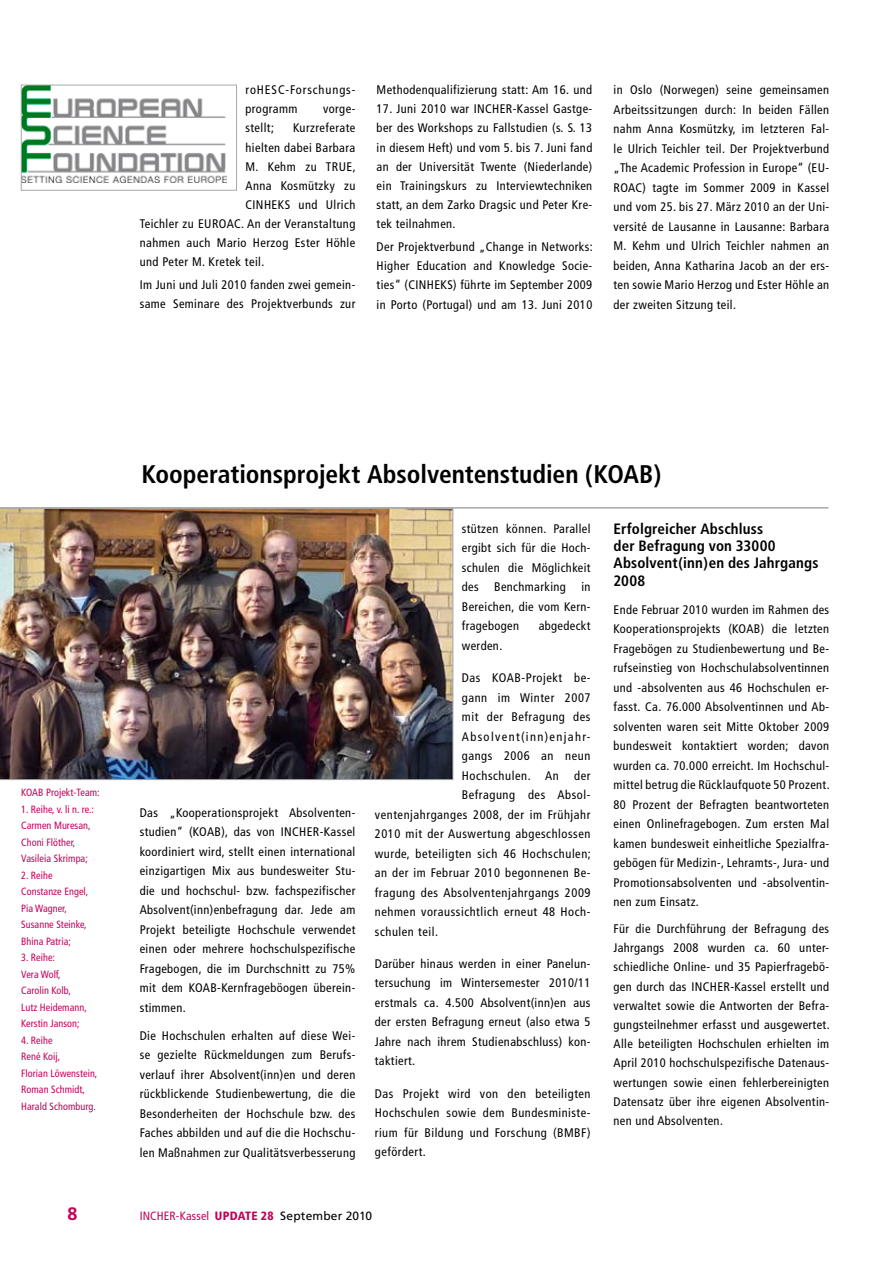
<style>
.page{position:relative;width:893px;height:1263px;background:#fff}
.page>*{position:absolute;margin:0;border:0;box-sizing:border-box;transform-origin:0 0}
.t1{font:700 condensed 25.5px "Frutiger";color:#000}
.t2{font:700 18px "Frutiger";color:#c5005a}
.t3{font:700 condensed 15px/17.2px "Frutiger";letter-spacing:.01em;color:#000}
.t4{font:condensed 12.45px/19.5px "Frutiger";letter-spacing:.03em;color:#000;text-align:justify}
.t5{font:condensed 12.45px/19px "Frutiger";letter-spacing:.07em;color:#000}
.t6{font:condensed 12.45px "Frutiger";letter-spacing:.11em;color:#000}
.t7{font:condensed 12px "Frutiger";letter-spacing:.015em;color:#c5005a}
.t8{font:condensed 10.5px/16.5px "Frutiger";letter-spacing:.005em;color:#c5005a}
.s1{font-weight:900}
.s2{font-stretch:normal;color:#000}
</style>
<div class="page">
<img style="left:0;top:509px;width:453px;height:271px">
<img style="left:23px;top:87px;width:203px;height:95px">
<div style="left:21px;top:85px;width:216px;height:106px;border:1px solid #a7a8aa"></div>
<hr style="left:0;top:507px;width:828px;height:2px;background:#a7a8aa">
<p class="t5" style="left:245px;top:81px;width:111px">roHESC-Forschungs&shy;programm</p>
<p class="t4" style="left:323px;top:99px;width:34px">vorge-</p>
<p class="t4" style="left:245px;top:118px;width:30px">stellt;</p>
<p class="t4" style="left:293px;top:118px;width:64px">Kurzreferate</p>
<p class="t4" style="left:245px;top:138px;width:111px">hielten dabei Barbara</p>
<p class="t4" style="left:245px;top:157px;width:112px">M. Kehm zu TRUE,</p>
<p class="t4" style="left:245px;top:176px;width:111px">Anna Kosmützky zu</p>
<p class="t4" style="left:245px;top:195px;width:111px">CINHEKS und Ulrich</p>
<p class="t4" style="left:140px;top:214px;width:217px">Teichler zu EUROAC. An der Veranstaltung</p>
<p class="t4" style="left:140px;top:233px;width:217px">nahmen auch Mario Herzog Ester Höhle</p>
<p class="t4" style="left:140px;top:252px;width:126px">und Peter M. Kretek teil.</p>
<p class="t4" style="left:140px;top:275px;width:217px;line-height:19px">Im Juni und Juli 2010 fanden zwei gemein&shy;same Seminare des Projektverbunds zur</p>
<p class="t4" style="left:377px;top:80px;width:217px">Methodenqualifizierung statt: Am 16. und</p>
<p class="t4" style="left:377px;top:100px;width:217px;line-height:19px">17. Juni 2010 war INCHER-Kassel Gastge&shy;ber des Workshops zu Fallstudien (s. S. 13 in diesem Heft) und vom 5. bis 7. Juni fand an der Universität Twente (Niederlande) ein Trainingskurs zu Interviewtechniken statt, an dem Zarko Dragsic und Peter Kre&shy;tek teilnahmen.</p>
<p class="t4" style="left:377px;top:237px;width:218px">Der Projektverbund „Change in Networks:<br>Higher Education and Knowledge Socie&shy;ties“ (CINHEKS) führte im September 2009 in Porto (Portugal) und am 13. Juni 2010</p>
<p class="t4" style="left:614px;top:80px;width:217px">in Oslo (Norwegen) seine gemeinsamen Arbeitssitzungen durch: In beiden Fällen nahm Anna Kosmützky, im letzteren Fal&shy;le Ulrich Teichler teil. Der Projektverbund „The Academic Profession in Europe“ (EU-ROAC) tagte im Sommer 2009 in Kassel und vom 25. bis 27. März 2010 an der Uni&shy;versité de Lausanne in Lausanne: Barbara M. Kehm und Ulrich Teichler nahmen an beiden, Anna Katharina Jacob an der ers&shy;ten sowie Mario Herzog und Ester Höhle an der zweiten Sitzung teil.</p>
<p class="t8" style="left:21px;top:784px;width:80px">KOAB Projekt-Team:</p>
<p class="t8" style="left:21px;top:801px;width:74px">1. Reihe, v. li n. re.:<br>Carmen Muresan,<br>Choni Flöther,<br>Vasileia Skrimpa;</p>
<p class="t8" style="left:21px;top:867px;width:69px">2. Reihe<br>Constanze Engel,<br>Pia Wagner,<br>Susanne Steinke,<br>Bhina Patria;</p>
<p class="t8" style="left:21px;top:949px;width:67px">3. Reihe:<br>Vera Wolf,<br>Carolin Kolb,<br>Lutz Heidemann,<br>Kerstin Janson;</p>
<p class="t8" style="left:21px;top:1032px;width:78px">4. Reihe<br>René Koij,<br>Florian Löwenstein,<br>Roman Schmidt,<br>Harald Schomburg.</p>
<h1 class="t1" style="left:141px;top:459px;width:521px">Kooperationsprojekt Absolventenstudien (KOAB)</h1>
<p class="t4" style="left:140px;top:803px;width:217px">Das „Kooperationsprojekt Absolventen&shy;studien“ (KOAB), das von INCHER-Kassel koordiniert wird, stellt einen international einzigartigen Mix aus bundesweiter Stu&shy;die und hochschul- bzw. fachspezifischer Absolvent(inn)enbefragung dar. Jede am Projekt beteiligte Hochschule verwendet einen oder mehrere hochschulspezifische Fragebogen, die im Durchschnitt zu 75% mit dem KOAB-Kernfrageböogen überein&shy;stimmen.</p>
<p class="t4" style="left:140px;top:1026px;width:217px">Die Hochschulen erhalten auf diese Wei&shy;se gezielte Rückmeldungen zum Berufs&shy;verlauf ihrer Absolvent(inn)en und deren rückblickende Studienbewertung, die die Besonderheiten der Hochschule bzw. des Faches abbilden und auf die die Hochschu&shy;len Maßnahmen zur Qualitätsverbesserung</p>
<p class="t4" style="left:462px;top:519px;width:130px">stützen können. Parallel ergibt sich für die Hoch&shy;schulen die Möglichkeit des Benchmarking in Bereichen, die vom Kern&shy;fragebogen</p>
<p class="t4" style="left:539px;top:616px;width:53px">abgedeckt</p>
<p class="t4" style="left:462px;top:636px;width:42px">werden.</p>
<p class="t4" style="left:462px;top:668px;width:130px">Das KOAB-Projekt be-</p>
<p class="t4" style="left:462px;top:688px;width:130px">gann im Winter 2007</p>
<p class="t4" style="left:462px;top:707px;width:130px">mit der Befragung des</p>
<p class="t6" style="left:462px;top:729px;width:130px">Absolvent(inn)enjahr-</p>
<p class="t4" style="left:462px;top:746px;width:130px">gangs 2006 an neun</p>
<p class="t4" style="left:462px;top:766px;width:130px">Hochschulen. An der</p>
<p class="t4" style="left:462px;top:785px;width:130px">Befragung des Absol-</p>
<p class="t4" style="left:375px;top:805px;width:217px">ventenjahrganges 2008, der im Frühjahr</p>
<p class="t4" style="left:375px;top:824px;width:217px">2010 mit der Auswertung abgeschlossen</p>
<p class="t4" style="left:375px;top:844px;width:218px">wurde, beteiligten sich 46 Hochschulen;</p>
<p class="t4" style="left:375px;top:863px;width:217px">an der im Februar 2010 begonnenen Be-</p>
<p class="t4" style="left:375px;top:883px;width:217px">fragung des Absolventenjahrgangs 2009</p>
<p class="t4" style="left:375px;top:902px;width:217px">nehmen voraussichtlich erneut 48 Hoch-</p>
<p class="t4" style="left:375px;top:922px;width:65px">schulen teil.</p>
<p class="t4" style="left:375px;top:954px;width:217px">Darüber hinaus werden in einer Panelun&shy;tersuchung im Wintersemester 2010/11 erstmals ca. 4.500 Absolvent(inn)en aus der ersten Befragung erneut (also etwa 5<br>Jahre nach ihrem Studienabschluss) kon&shy;taktiert.</p>
<p class="t4" style="left:375px;top:1084px;width:217px">Das Projekt wird von den beteiligten Hochschulen sowie dem Bundesministe&shy;rium für Bildung und Forschung (BMBF) gefördert.</p>
<p class="t3" style="left:613px;top:520px;width:206px">Erfolgreicher Abschluss<br>der Befragung von 33000<br>Absolvent(inn)en des Jahrgangs<br>2008</p>
<p class="t4" style="left:613px;top:600px;width:218px">Ende Februar 2010 wurden im Rahmen des Kooperationsprojekts (KOAB) die letzten Fragebögen zu Studienbewertung und Be&shy;rufseinstieg von Hochschulabsolventinnen und -absolventen aus 46 Hochschulen er&shy;fasst. Ca. 76.000 Absolventinnen und Ab&shy;solventen waren seit Mitte Oktober 2009 bundesweit kontaktiert worden; davon wurden ca. 70.000 erreicht. Im Hochschul&shy;mittel betrug die Rücklaufquote 50 Prozent.<br>80 Prozent der Befragten beantworteten einen Onlinefragebogen. Zum ersten Mal kamen bundesweit einheitliche Spezialfra&shy;gebögen für Medizin-, Lehramts-, Jura- und Promotionsabsolventen und -absolventin&shy;nen zum Einsatz.</p>
<p class="t4" style="left:613px;top:919px;width:218px">Für die Durchführung der Befragung des Jahrgangs 2008 wurden ca. 60 unter&shy;schiedliche Online- und 35 Papierfragebö&shy;gen durch das INCHER-Kassel erstellt und verwaltet sowie die Antworten der Befra&shy;gungsteilnehmer erfasst und ausgewertet.<br>Alle beteiligten Hochschulen erhielten im April 2010 hochschulspezifische Datenaus&shy;wertungen sowie einen fehlerbereinigten Datensatz über ihre eigenen Absolventin&shy;nen und Absolventen.</p>
<h2 class="t2" style="left:67px;top:1203px;width:12px">8</h2>
<p class="t7" style="left:140px;top:1209px;width:234px">INCHER-Kassel <span class="s1">UPDATE 28</span> <span class="s2">September 2010</span></p>
</div>
